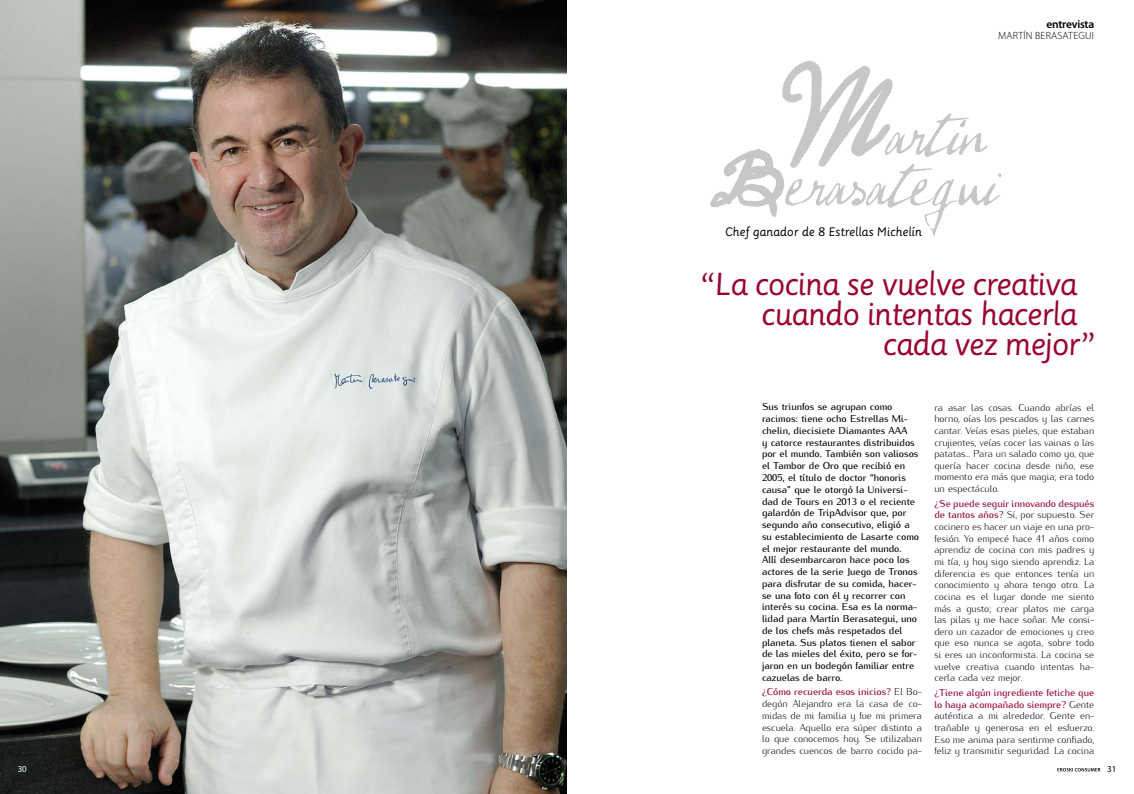
<style>
.page{position:relative;width:1134px;height:794px;background:#fff}
.page>*{position:absolute;margin:0;border:0;box-sizing:border-box;transform-origin:0 0}
.t1{font:58.6px "Warhol";letter-spacing:.01em;color:#c6c7c8}
.t2{font:31px "Sassoon Primary";letter-spacing:-.04em;color:#99042f}
.t3{font:12px "Sassoon Primary";letter-spacing:-.01em;color:#000}
.t4{font:600 11.5px "Myriad Pro";letter-spacing:-.02em;color:#000}
.t5{font:300 10.5px "Myriad Pro";letter-spacing:.02em;color:#000}
.t6{font:300 10px/11.7px "Kurier";letter-spacing:-.005em;color:#000;text-align:justify}
.t7{font:500 10px/11.8px "Kurier";letter-spacing:-.005em;color:#000}
.t8{font:9px "Myriad Pro";color:#fff}
.t9{font:9px "Myriad Pro";color:#000}
.s1{font-size:102.4px}
.s2{font-family:"Warhol Expert";font-size:55px}
.s3{font-weight:500;color:#99042f}
</style>
<div class="page">
<img style="left:0;top:0;width:567px;height:794px">
<svg style="left:710px;top:61px;width:183px;height:156px"></svg>
<svg style="left:960px;top:120px;width:6px;height:8px"></svg>
<svg style="left:1057px;top:768px;width:43px;height:3px"></svg>
<p class="t4" style="left:1046px;top:18px;width:49px">entrevista</p>
<p class="t5" style="left:998px;top:30px;width:98px">MARTÍN BERASATEGUI</p>
<h1 class="t1" style="left:784px;top:100px;width:204px"><span class="s1">M</span>artin</h1>
<h1 class="t1" style="left:711px;top:151px;width:287px"><span class="s2">B</span>erasategui</h1>
<p class="t3" style="left:725px;top:224px;width:199px">Chef ganador de 8 Estrellas Michelín</p>
<h2 class="t2" style="left:699px;top:266px;width:380px">“La cocina se vuelve creativa</h2>
<h2 class="t2" style="left:761px;top:296px;width:318px">cuando intentas hacerla</h2>
<h2 class="t2" style="left:882px;top:326px;width:214px">cada vez mejor”</h2>
<p class="t7" style="left:762px;top:400px;width:159px">Sus triunfos se agrupan como racimos: tiene ocho Estrellas Mi&shy;chelin, diecisiete Diamantes AAA<br>y catorce restaurantes distribuidos por el mundo. También son valiosos el Tambor de Oro que recibió en<br>2005, el título de doctor “honoris causa” que le otorgó la Universi&shy;dad de Tours en 2013 o el reciente galardón de TripAdvisor que, por segundo año consecutivo, eligió a su establecimiento de Lasarte como el mejor restaurante del mundo.<br>Allí desembarcaron hace poco los actores de la serie Juego de Tronos para disfrutar de su comida, hacer&shy;se una foto con él y recorrer con interés su cocina. Esa es la norma&shy;lidad para Martín Berasategui, uno de los chefs más respetados del planeta. Sus platos tienen el sabor de las mieles del éxito, pero se for&shy;jaron en un bodegón familiar entre cazuelas de barro.</p>
<p class="t6" style="left:762px;top:685px;width:161px"><span class="s3">¿Cómo recuerda esos inicios?</span> El Bo&shy;degón Alejandro era la casa de co&shy;midas de mi familia y fue mi primera escuela. Aquello era súper distinto a lo que conocemos hoy. Se utilizaban grandes cuencos de barro cocido pa-</p>
<p class="t6" style="left:934px;top:400px;width:161px">ra asar las cosas. Cuando abrías el horno, oías los pescados y las carnes cantar. Veías esas pieles, que estaban crujientes, veías cocer las vainas o las patatas… Para un salado como yo, que quería hacer cocina desde niño, ese momento era más que magia; era todo un espectáculo.</p>
<p class="t6" style="left:934px;top:496px;width:161px"><span class="s3">¿Se puede seguir innovando después de tantos años?</span> Sí, por supuesto. Ser cocinero es hacer un viaje en una pro&shy;fesión. Yo empecé hace 41 años como aprendiz de cocina con mis padres y mi tía, y hoy sigo siendo aprendiz. La diferencia es que entonces tenía un conocimiento y ahora tengo otro. La cocina es el lugar donde me siento más a gusto; crear platos me carga las pilas y me hace soñar. Me consi&shy;dero un cazador de emociones y creo que eso nunca se agota, sobre todo si eres un inconformista. La cocina se vuelve creativa cuando intentas ha&shy;cerla cada vez mejor.</p>
<p class="t6" style="left:934px;top:685px;width:161px"><span class="s3">¿Tiene algún ingrediente fetiche que lo haya acompañado siempre?</span> Gente auténtica a mi alrededor. Gente en&shy;trañable y generosa en el esfuerzo.<br>Eso me anima para sentirme confiado, feliz y transmitir seguridad. La cocina</p>
<p class="t8" style="left:18px;top:763px;width:11px">30</p>
<p class="t9" style="left:1107px;top:763px;width:11px">31</p>
</div>
